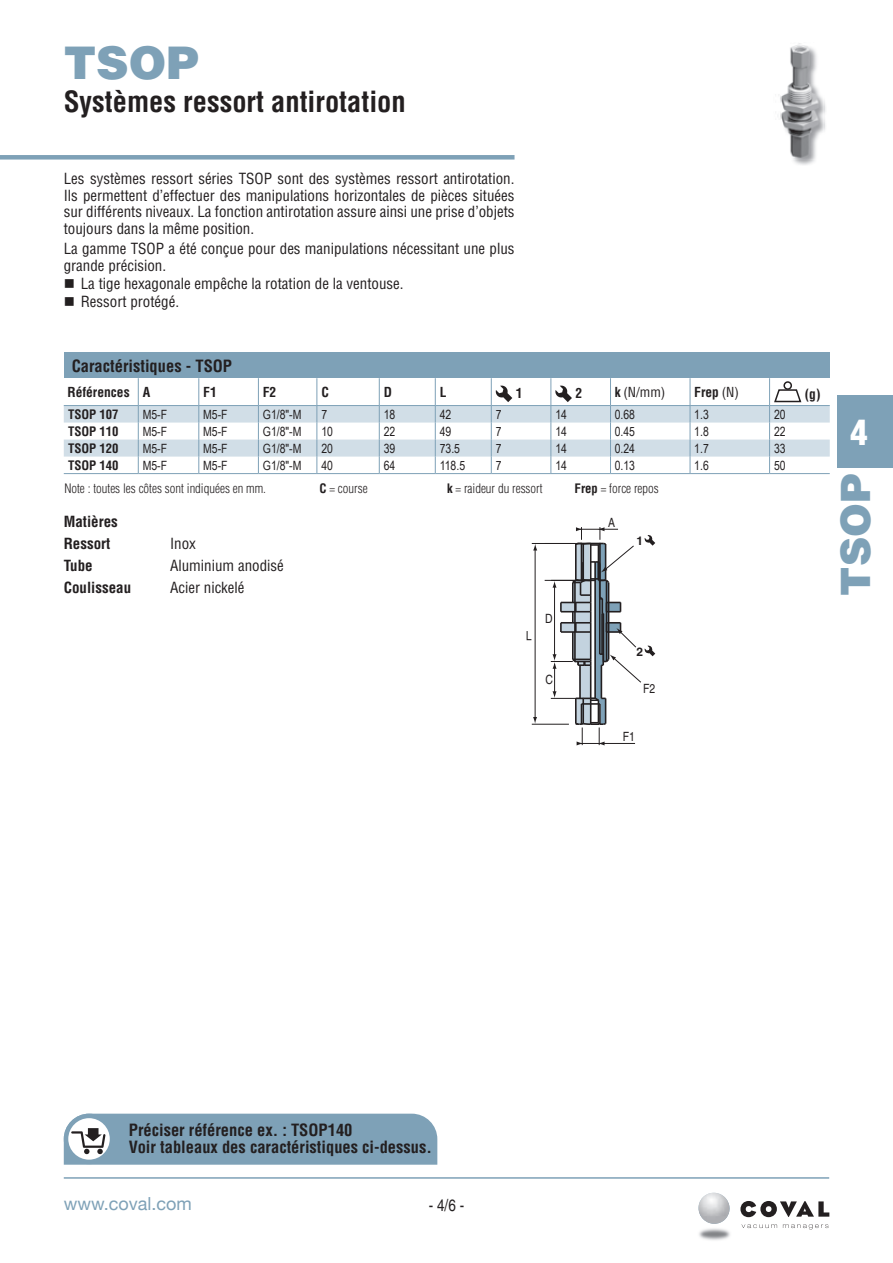
<style>
.page{position:relative;width:893px;height:1263px;background:#fff}
.page>*{position:absolute;margin:0;border:0;box-sizing:border-box;transform-origin:0 0}
.t1{font:900 45px "Helvetica";color:#7ea1b7}
.t2{font:900 40.5px "Helvetica";color:#7ea1b7}
.t3{font:900 condensed 34.5px "Helvetica";color:#fff}
.t4{font:700 condensed 28.5px "Helvetica";color:#231f20}
.t5{font:18px "Helvetica Neue";color:#7ea1b7}
.t6{font:700 condensed 16.5px/16.5px "Helvetica";color:#231f20}
.t7{font:condensed 16.5px "Helvetica";color:#231f20}
.t8{font:condensed 15px/16.5px "Helvetica";color:#231f20;text-align:justify}
.t9{font:700 condensed 15px/22.2px "Helvetica";color:#231f20}
.t10{font:700 condensed 13.5px "Helvetica";color:#231f20}
.t11{font:condensed 13.5px "Helvetica";color:#231f20}
.t12{font:12.75px "Arial Narrow";color:#231f20}
.t13{font:300 condensed 12.75px "Helvetica";color:#231f20}
.t14{font:700 condensed 12.75px "Helvetica";color:#231f20}
.t15{font:condensed 12.75px "Helvetica";color:#231f20}
.t16{font:700 12px "Helvetica";color:#231f20}
.s1{font-weight:700}
.s2{font-weight:400}
</style>
<div class="page">
<div style="left:838px;top:395px;width:55px;height:73px;background:#7ea1b7"></div>
<div style="left:0;top:155px;width:514px;height:5px;background:#7ea1b7"></div>
<hr style="left:64px;top:1177px;width:765px;height:2px;background:#7ea1b7">
<img style="left:699px;top:1228px;width:31px;height:12px">
<svg style="left:741px;top:1224px;width:36px;height:4px"></svg>
<svg style="left:783px;top:1224px;width:45px;height:5px"></svg>
<svg style="left:740px;top:1201px;width:89px;height:16px"></svg>
<svg style="left:720px;top:1208px;width:9px;height:11px"></svg>
<img style="left:698px;top:1193px;width:22px;height:31px">
<img style="left:793px;top:106px;width:33px;height:59px">
<img style="left:781px;top:44px;width:44px;height:116px">
<div style="left:64px;top:353px;width:766px;height:25px;background:#7ea1b7"></div>
<hr style="left:64px;top:473px;width:74px;height:1px;background:#7ea1b7">
<hr style="left:138px;top:473px;width:61px;height:1px;background:#7ea1b7">
<hr style="left:199px;top:473px;width:59px;height:1px;background:#7ea1b7">
<hr style="left:258px;top:473px;width:59px;height:1px;background:#7ea1b7">
<hr style="left:317px;top:473px;width:62px;height:1px;background:#7ea1b7">
<hr style="left:379px;top:473px;width:56px;height:1px;background:#7ea1b7">
<hr style="left:435px;top:473px;width:56px;height:1px;background:#7ea1b7">
<hr style="left:491px;top:473px;width:60px;height:1px;background:#7ea1b7">
<hr style="left:551px;top:473px;width:59px;height:1px;background:#7ea1b7">
<hr style="left:610px;top:473px;width:80px;height:1px;background:#7ea1b7">
<hr style="left:690px;top:473px;width:80px;height:1px;background:#7ea1b7">
<hr style="left:770px;top:473px;width:60px;height:1px;background:#7ea1b7">
<svg style="left:64px;top:378px;width:766px;height:95px"></svg>
<div style="left:784px;top:382px;width:7px;height:7px;background:#fff;border-radius:50%"></div>
<div style="left:783px;top:381px;width:9px;height:9px;border:2px solid #231f20;border-radius:50%"></div>
<hr style="left:545px;top:580px;width:34px;height:1px;background:#231f20">
<hr style="left:535px;top:548px;width:1px;height:171px;background:#231f20">
<svg style="left:533px;top:717px;width:4px;height:7px"></svg>
<svg style="left:533px;top:544px;width:4px;height:6px"></svg>
<hr style="left:532px;top:724px;width:37px;height:1px;background:#231f20">
<hr style="left:532px;top:543px;width:44px;height:1px;background:#231f20">
<svg style="left:527px;top:631px;width:4px;height:9px"></svg>
<svg style="left:551px;top:527px;width:104px;height:218px"></svg>
<svg style="left:64px;top:1114px;width:373px;height:51px;background:#86a6ba"></svg>
<div style="left:64px;top:1114px;width:50px;height:50px;border:4px solid #7ea1b7;border-radius:50%"></div>
<h1 class="t1" style="left:64px;top:33px;width:136px">TSOP</h1>
<h3 class="t4" style="left:64px;top:84px;width:343px">Systèmes ressort antirotation</h3>
<p class="t8" style="left:64px;top:170px;width:452px">Les systèmes ressort séries TSOP sont des systèmes ressort antirotation.<br>Ils permettent d’effectuer des manipulations horizontales de pièces situées sur différents niveaux. La fonction antirotation assure ainsi une prise d’objets toujours dans la même position.</p>
<p class="t8" style="left:64px;top:241px;width:452px">La gamme TSOP a été conçue pour des manipulations nécessitant une plus grande précision.</p>
<p class="t8" style="left:64px;top:275px;width:341px">■ La tige hexagonale empêche la rotation de la ventouse.</p>
<p class="t8" style="left:64px;top:293px;width:117px">■ Ressort protégé.</p>
<p class="t6" style="left:72px;top:358px;width:162px">Caractéristiques - TSOP</p>
<p class="t10" style="left:67px;top:384px;width:64px">Références</p>
<p class="t10" style="left:143px;top:384px;width:9px">A</p>
<p class="t10" style="left:203px;top:384px;width:15px">F1</p>
<p class="t10" style="left:263px;top:384px;width:15px">F2</p>
<p class="t10" style="left:321px;top:384px;width:9px">C</p>
<p class="t10" style="left:384px;top:384px;width:10px">D</p>
<p class="t10" style="left:440px;top:384px;width:8px">L</p>
<p class="t10" style="left:516px;top:384px;width:8px">1</p>
<p class="t10" style="left:575px;top:384px;width:8px">2</p>
<p class="t10" style="left:805px;top:386px;width:17px">(g)</p>
<p class="t11" style="left:615px;top:384px;width:52px"><span class="s1">k</span> (N/mm)</p>
<p class="t10" style="left:694px;top:384px;width:46px">Frep <span class="s2">(N)</span></p>
<p class="t12" style="left:615px;top:405px;width:22px">0.68</p>
<p class="t12" style="left:694px;top:405px;width:16px">1.3</p>
<p class="t12" style="left:615px;top:422px;width:22px">0.45</p>
<p class="t12" style="left:694px;top:422px;width:16px">1.8</p>
<p class="t12" style="left:615px;top:439px;width:22px">0.24</p>
<p class="t12" style="left:694px;top:439px;width:16px">1.7</p>
<p class="t12" style="left:615px;top:456px;width:22px">0.13</p>
<p class="t12" style="left:694px;top:456px;width:16px">1.6</p>
<p class="t14" style="left:68px;top:406px;width:52px">TSOP 107</p>
<p class="t12" style="left:143px;top:405px;width:26px">M5-F</p>
<p class="t12" style="left:203px;top:405px;width:26px">M5-F</p>
<p class="t12" style="left:263px;top:405px;width:40px">G1/8"-M</p>
<p class="t12" style="left:321px;top:405px;width:7px">7</p>
<p class="t12" style="left:384px;top:405px;width:13px">18</p>
<p class="t12" style="left:440px;top:405px;width:13px">42</p>
<p class="t12" style="left:496px;top:405px;width:7px">7</p>
<p class="t12" style="left:555px;top:405px;width:13px">14</p>
<p class="t12" style="left:774px;top:405px;width:13px">20</p>
<p class="t14" style="left:68px;top:423px;width:52px">TSOP 110</p>
<p class="t12" style="left:143px;top:422px;width:26px">M5-F</p>
<p class="t12" style="left:203px;top:422px;width:26px">M5-F</p>
<p class="t12" style="left:263px;top:422px;width:40px">G1/8"-M</p>
<p class="t12" style="left:321px;top:422px;width:13px">10</p>
<p class="t12" style="left:384px;top:422px;width:13px">22</p>
<p class="t12" style="left:440px;top:422px;width:13px">49</p>
<p class="t12" style="left:496px;top:422px;width:7px">7</p>
<p class="t12" style="left:555px;top:422px;width:13px">14</p>
<p class="t12" style="left:774px;top:422px;width:13px">22</p>
<p class="t14" style="left:68px;top:440px;width:52px">TSOP 120</p>
<p class="t12" style="left:143px;top:439px;width:26px">M5-F</p>
<p class="t12" style="left:203px;top:439px;width:26px">M5-F</p>
<p class="t12" style="left:263px;top:439px;width:40px">G1/8"-M</p>
<p class="t12" style="left:321px;top:439px;width:13px">20</p>
<p class="t12" style="left:384px;top:439px;width:13px">39</p>
<p class="t12" style="left:440px;top:439px;width:22px">73.5</p>
<p class="t12" style="left:496px;top:439px;width:7px">7</p>
<p class="t12" style="left:555px;top:439px;width:13px">14</p>
<p class="t12" style="left:774px;top:439px;width:13px">33</p>
<p class="t14" style="left:68px;top:457px;width:52px">TSOP 140</p>
<p class="t12" style="left:143px;top:456px;width:26px">M5-F</p>
<p class="t12" style="left:203px;top:456px;width:26px">M5-F</p>
<p class="t12" style="left:263px;top:456px;width:40px">G1/8"-M</p>
<p class="t12" style="left:321px;top:456px;width:13px">40</p>
<p class="t12" style="left:384px;top:456px;width:13px">64</p>
<p class="t12" style="left:440px;top:456px;width:27px">118.5</p>
<p class="t12" style="left:496px;top:456px;width:7px">7</p>
<p class="t12" style="left:555px;top:456px;width:13px">14</p>
<p class="t12" style="left:774px;top:456px;width:13px">50</p>
<p class="t13" style="left:64px;top:481px;width:203px">Note : toutes les côtes sont indiquées en mm.</p>
<p class="t13" style="left:319px;top:481px;width:50px"><span class="s1">C</span> = course</p>
<p class="t13" style="left:447px;top:481px;width:97px"><span class="s1">k</span> = raideur du ressort</p>
<p class="t13" style="left:575px;top:481px;width:86px"><span class="s1">Frep</span> = force repos</p>
<p class="t9" style="left:64px;top:510px;width:56px">Matières<br>Ressort</p>
<p class="t8" style="left:170px;top:535px;width:27px">Inox</p>
<p class="t9" style="left:64px;top:555px;width:30px">Tube</p>
<p class="t8" style="left:170px;top:557px;width:115px">Aluminium anodisé</p>
<p class="t9" style="left:64px;top:577px;width:69px">Coulisseau</p>
<p class="t8" style="left:170px;top:580px;width:76px">Acier nickelé</p>
<p class="t15" style="left:545px;top:611px;width:9px">D</p>
<p class="t15" style="left:545px;top:672px;width:9px">C</p>
<p class="t15" style="left:608px;top:515px;width:8px">A</p>
<p class="t16" style="left:636px;top:533px;width:8px">1</p>
<p class="t16" style="left:636px;top:644px;width:8px">2</p>
<p class="t15" style="left:643px;top:681px;width:14px">F2</p>
<p class="t15" style="left:623px;top:729px;width:14px">F1</p>
<h3 class="t3" style="left:850px;top:411px;width:19px">4</h3>
<h2 class="t2" style="left:829px;top:596px;width:123px;rotate:-90deg">TSOP</h2>
<p class="t6" style="left:129px;top:1122px;width:305px">Préciser référence ex. : TSOP140<br>Voir tableaux des caractéristiques ci-dessus.</p>
<p class="t5" style="left:64px;top:1190px;width:129px">www.coval.com</p>
<p class="t7" style="left:429px;top:1196px;width:37px">- 4/6 -</p>
</div>
